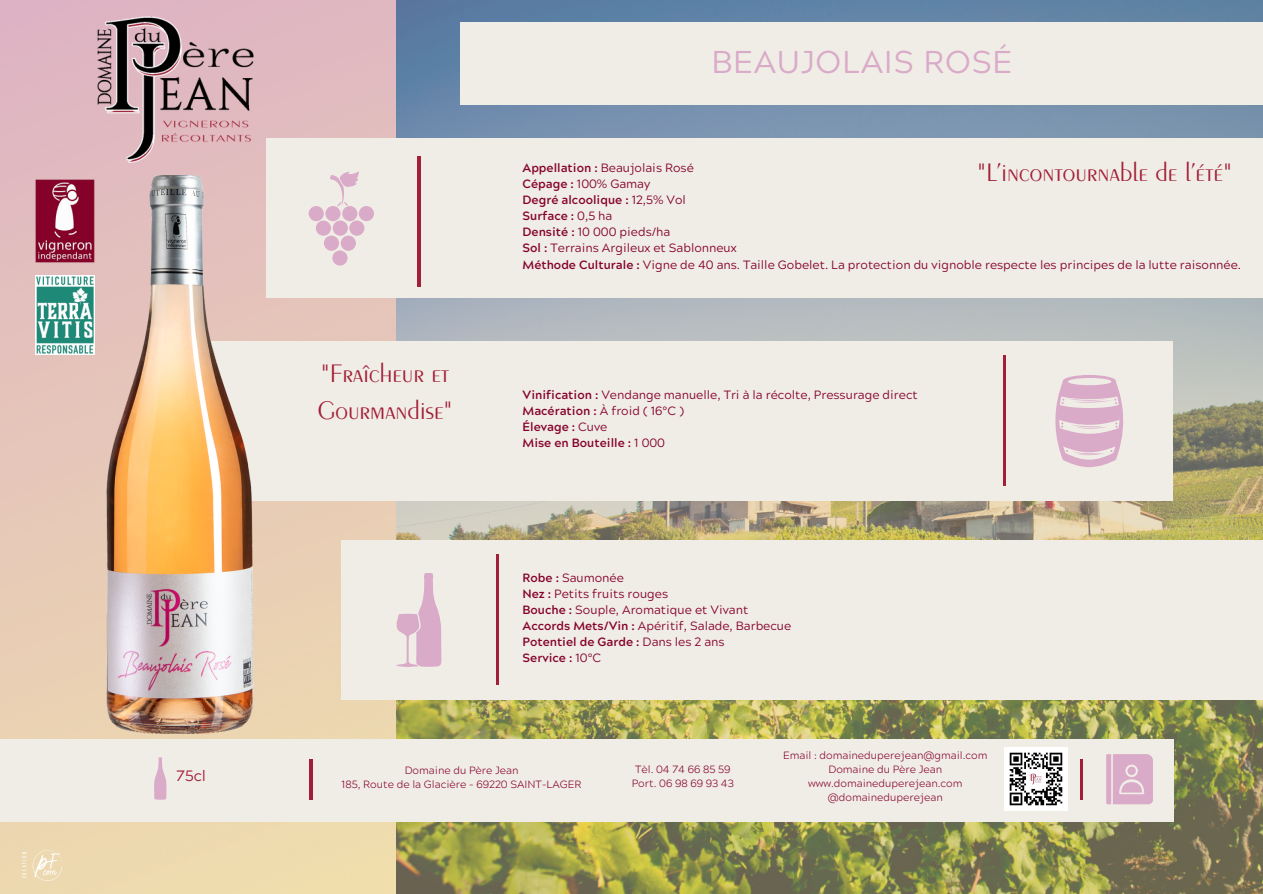
<style>
.page{position:relative;width:1263px;height:894px;background:#fff}
.page>*{position:absolute;margin:0;border:0;box-sizing:border-box;transform-origin:0 0}
.t1{font:31.5px "Acherus Grotesque";letter-spacing:.025em;color:#daaac9}
.t2{font:300 27px/37.2px "Peignot LT Std";color:#a21f38}
.t3{font:15px "Acherus Grotesque";color:#a21f38}
.t4{font:12px/16px "Acherus Grotesque";color:#850229}
.t5{font:300 10.5px/14px "Acherus Grotesque";color:#850229;text-align:center}
.t6{font:6px "Ailerons";color:#fff}
.s1{font-weight:700}
</style>
<div class="page">
<img style="left:0;top:0;width:396px;height:893px">
<img style="left:396px;top:0;width:867px;height:893px">
<div style="left:180px;top:341px;width:993px;height:159px;background:#f0ede6"></div>
<div style="left:0;top:739px;width:1174px;height:82px;background:#f0ede6"></div>
<div style="left:460px;top:23px;width:803px;height:81px;background:#f0ede6"></div>
<div style="left:341px;top:540px;width:922px;height:159px;background:#f0ede6"></div>
<svg style="left:396px;top:573px;width:46px;height:94px"></svg>
<div style="left:266px;top:139px;width:997px;height:159px;background:#f0ede6"></div>
<svg style="left:330px;top:171px;width:29px;height:36px"></svg>
<div style="left:359px;top:206px;width:15px;height:15px;background:#daaac9;border-radius:50%"></div>
<div style="left:325px;top:206px;width:16px;height:15px;background:#daaac9;border-radius:50%"></div>
<div style="left:309px;top:206px;width:15px;height:15px;background:#daaac9;border-radius:50%"></div>
<div style="left:342px;top:206px;width:15px;height:15px;background:#daaac9;border-radius:50%"></div>
<div style="left:349px;top:220px;width:15px;height:16px;background:#daaac9;border-radius:50%"></div>
<div style="left:316px;top:220px;width:15px;height:16px;background:#daaac9;border-radius:50%"></div>
<div style="left:341px;top:235px;width:15px;height:16px;background:#daaac9;border-radius:50%"></div>
<svg style="left:324px;top:235px;width:15px;height:16px"></svg>
<div style="left:333px;top:220px;width:15px;height:16px;background:#daaac9;border-radius:50%"></div>
<div style="left:332px;top:250px;width:15px;height:15px;background:#daaac9;border-radius:50%"></div>
<svg style="left:1055px;top:375px;width:69px;height:92px"></svg>
<svg style="left:1106px;top:754px;width:47px;height:50px;background:#dcb2cc"></svg>
<div style="left:1127px;top:766px;width:9px;height:8px;background:#daaac9;border-radius:50%"></div>
<hr style="left:1003px;top:355px;width:3px;height:130px;background:#a21f38">
<hr style="left:418px;top:157px;width:2px;height:129px;background:#a21f38">
<hr style="left:496px;top:554px;width:3px;height:130px;background:#a21f38">
<hr style="left:1080px;top:758px;width:3px;height:41px;background:#a21f38">
<img style="left:23px;top:179px;width:83px;height:83px">
<img style="left:87px;top:12px;width:186px;height:154px">
<img style="left:21px;top:846px;width:52px;height:37px">
<img style="left:1004px;top:747px;width:63px;height:63px">
<img style="left:106px;top:176px;width:148px;height:557px">
<img style="left:36px;top:275px;width:58px;height:79px">
<hr style="left:310px;top:758px;width:3px;height:41px;background:#a21f38">
<svg style="left:154px;top:757px;width:12px;height:42px"></svg>
<h2 class="t6" style="left:21px;top:879px;width:29px;rotate:-90deg">CRÉATION</h2>
<h5 class="t3" style="left:177px;top:769px;width:31px">75cl</h5>
<h1 class="t1" style="left:711px;top:49px;width:303px">BEAUJOLAIS ROSÉ</h1>
<h3 class="t2" style="left:318px;top:357px;width:137px">"Fraîcheur et<br>Gourmandise"</h3>
<p class="t2" style="left:977px;top:157px;width:256px">"L’incontournable de l’été"</p>
<p class="t4" style="left:523px;top:162px;width:720px"><span class="s1">Appellation :</span> Beaujolais Rosé<br><span class="s1">Cépage :</span> 100% Gamay<br><span class="s1">Degré alcoolique :</span> 12,5% Vol<br><span class="s1">Surface :</span> 0,5 ha<br><span class="s1">Densité :</span> 10 000 pieds/ha<br><span class="s1">Sol :</span> Terrains Argileux et Sablonneux<br><span class="s1">Méthode Culturale :</span> Vigne de 40 ans. Taille Gobelet. La protection du vignoble respecte les principes de la lutte raisonnée.</p>
<p class="t4" style="left:523px;top:388px;width:397px"><span class="s1">Vinification :</span> Vendange manuelle, Tri à la récolte, Pressurage direct <span class="s1">Macération :</span> À froid ( 16°C )<br><span class="s1">Élevage :</span> Cuve<br><span class="s1">Mise en Bouteille :</span> 1 000</p>
<h4 class="t4" style="left:523px;top:571px;width:270px"><span class="s1">Robe :</span> Saumonée<br><span class="s1">Nez :</span> Petits fruits rouges<br><span class="s1">Bouche :</span> Souple, Aromatique et Vivant<br><span class="s1">Accords Mets/Vin :</span> Apéritif, Salade, Barbecue<br><span class="s1">Potentiel de Garde :</span> Dans les 2 ans<br><span class="s1">Service :</span> 10°C</h4>
<p class="t5" style="left:342px;top:764px;width:241px">Domaine du Père Jean<br>185, Route de la Glacière - 69220 SAINT-LAGER</p>
<h2 class="t5" style="left:632px;top:763px;width:104px">Tèl. 04 74 66 85 59<br>Port. 06 98 69 93 43</h2>
<h4 class="t5" style="left:783px;top:749px;width:206px">Email : domaineduperejean@gmail.com<br>Domaine du Père Jean www.domaineduperejean.com @domaineduperejean</h4>
</div>
